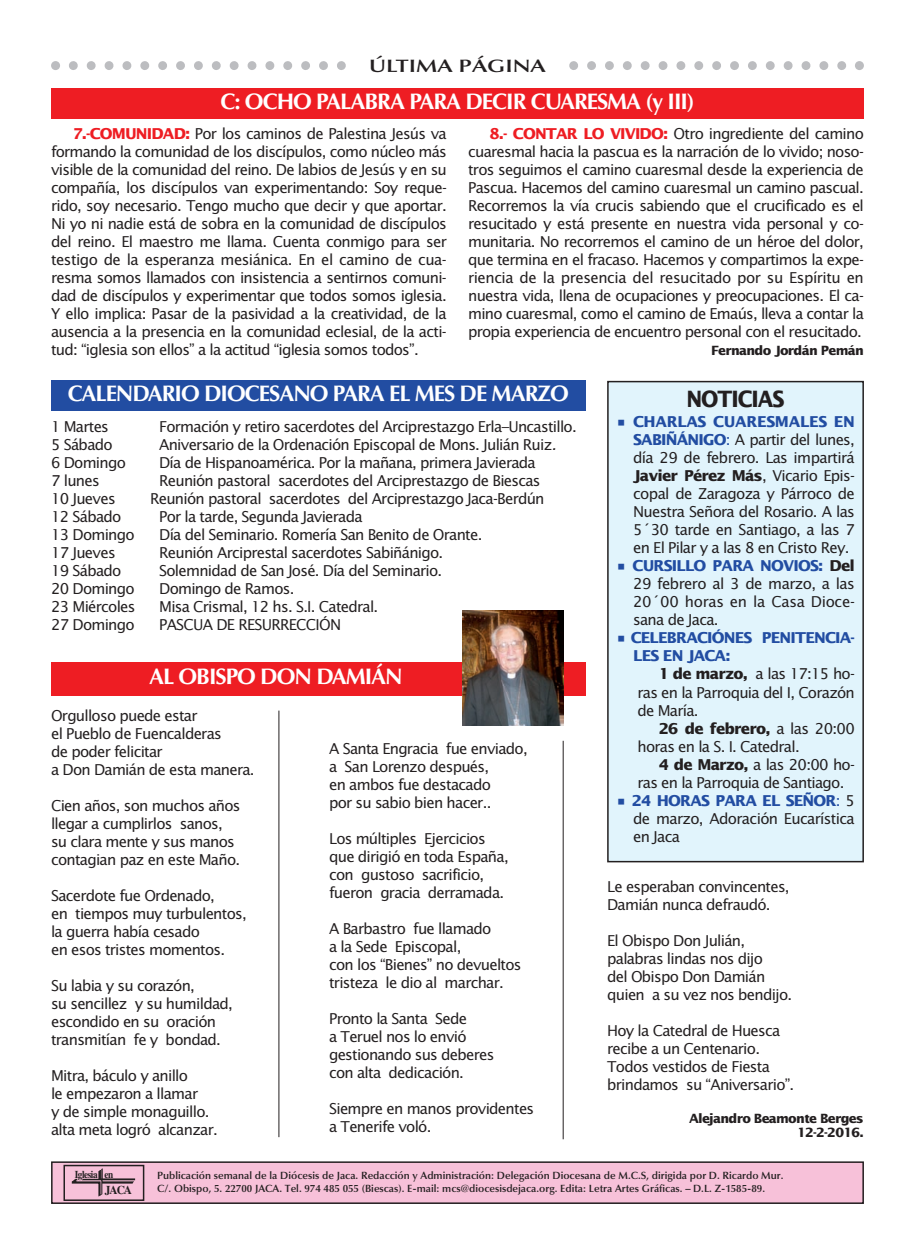
<style>
.page{position:relative;width:915px;height:1255px;background:#fff}
.page>*{position:absolute;margin:0;border:0;box-sizing:border-box;transform-origin:0 0}
.t1{font:700 22.5px "Optima";letter-spacing:-.045em;color:#fff}
.t2{font:700 22.5px "Lucida Sans Std";letter-spacing:-.05em;color:#231f20;scale:.9 1}
.t3{font:600 18px "Optima";color:#231f20;scale:1.3 1}
.t4{font:15px/18px "Lucida Sans Std";letter-spacing:-.05em;color:#231f20}
.t5{font:700 15px "Lucida Sans Std";letter-spacing:-.055em;color:#224da2}
.t6{font:700 15px "Lucida Sans Std";letter-spacing:-.05em;color:#231f20}
.t7{font:700 12.75px/14.2px "Lucida Sans Std";letter-spacing:-.055em;color:#231f20;text-align:right}
.t8{font:700 12px "Times";color:#231f20;scale:.95 1}
.t9{font:600 10.5px/13.5px "Optima";color:#231f20}
.t10{font:700 10.5px "Times";letter-spacing:-.05em;color:#231f20;scale:.88 1}
.s1{font-weight:700;color:#ee1d23}
.s2{font-style:italic}
.s3{font-weight:700;color:#224da2}
.s4{color:#224da2}
.s5{font-weight:700}
.s6{font-weight:400}
</style>
<div class="page">
<svg style="left:51px;top:61px;width:812px;height:9px"></svg>
<div style="left:350px;top:54px;width:215px;height:23px;background:#fff"></div>
<div style="left:52px;top:1162px;width:810px;height:41px;background:#f7c1d9"></div>
<div style="left:51px;top:1161px;width:812px;height:42px;border:2px solid #231f20"></div>
<img style="left:71px;top:1168px;width:65px;height:29px">
<div style="left:63px;top:1164px;width:81px;height:36px;border:2px solid #231f20"></div>
<div style="left:51px;top:89px;width:812px;height:30px;background:#ee1d23"></div>
<div style="left:51px;top:662px;width:534px;height:33px;background:#ee1d23"></div>
<div style="left:51px;top:380px;width:534px;height:30px;background:#224da2"></div>
<div style="left:607px;top:381px;width:255px;height:480px;background:#e1f4fc"></div>
<div style="left:607px;top:381px;width:256px;height:481px;border:2px solid #231f20"></div>
<img style="left:462px;top:611px;width:101px;height:114px">
<hr style="left:278px;top:710px;width:1px;height:427px;background:#231f20">
<hr style="left:562px;top:740px;width:1px;height:399px;background:#231f20">
<p class="t3" style="left:369px;top:58px;width:137px">ÚLTIMA PÁGINA</p>
<p class="t1" style="left:220px;top:92px;width:475px">C: OCHO PALABRA PARA DECIR CUARESMA (y III)</p>
<p class="t4" style="left:51px;top:126px;width:397px;text-align:justify;text-indent:21px"><span class="s1">7.-COMUNIDAD:</span> Por los caminos de Palestina Jesús va formando la comunidad de los discípulos, como núcleo más visible de la comunidad del reino. De labios de Jesús y en su compañía, los discípulos van experimentando: Soy reque&shy;rido, soy necesario. Tengo mucho que decir y que aportar.<br>Ni yo ni nadie está de sobra en la comunidad de discípulos del reino. El maestro me llama. Cuenta conmigo para ser testigo de la esperanza mesiánica. En el camino de cua&shy;resma somos llamados con insistencia a sentirnos comuni&shy;dad de discípulos y experimentar que todos somos iglesia.<br>Y ello implica: Pasar de la pasividad a la creatividad, de la ausencia a la presencia en la comunidad eclesial, de la acti&shy;tud: “iglesia son ellos” a la actitud “iglesia somos todos”.</p>
<p class="t4" style="left:468px;top:126px;width:397px;text-align:justify;text-indent:21px"><span class="s1">8.- CONTAR LO VIVIDO:</span> Otro ingrediente del camino cuaresmal hacia la pascua es la narración de lo vivido; noso&shy;tros seguimos el camino cuaresmal desde la experiencia de Pascua. Hacemos del camino cuaresmal un camino pascual.<br>Recorremos la vía crucis sabiendo que el crucificado es el resucitado y está presente en nuestra vida personal y co&shy;munitaria. No recorremos el camino de un héroe del dolor, que termina en el fracaso. Hacemos y compartimos la expe&shy;riencia de la presencia del resucitado por su Espíritu en nuestra vida, llena de ocupaciones y preocupaciones. El ca&shy;mino cuaresmal, como el camino de Emaús, lleva a contar la propia experiencia de encuentro personal con el resucitado.</p>
<p class="t7" style="left:711px;top:344px;width:154px">Fernando Jordán Pemán</p>
<p class="t1" style="left:68px;top:383px;width:502px">CALENDARIO DIOCESANO PARA EL MES DE MARZO</p>
<p class="t4" style="left:51px;top:418px;width:59px">1 Martes</p>
<p class="t4" style="left:159px;top:418px;width:419px">Formación y retiro sacerdotes del Arciprestazgo Erla–Uncastillo.</p>
<p class="t4" style="left:51px;top:436px;width:63px">5 Sábado</p>
<p class="t4" style="left:159px;top:436px;width:398px">Aniversario de la Ordenación Episcopal de Mons. Julián Ruiz<span class="s2">.</span></p>
<p class="t4" style="left:51px;top:454px;width:76px">6 Domingo</p>
<p class="t4" style="left:159px;top:454px;width:378px">Día de Hispanoamérica. Por la mañana, primera Javierada</p>
<p class="t4" style="left:51px;top:472px;width:50px">7 lunes</p>
<p class="t4" style="left:159px;top:472px;width:383px">Reunión pastoral sacerdotes del Arciprestazgo de Biescas</p>
<p class="t4" style="left:51px;top:490px;width:66px">10 Jueves</p>
<p class="t4" style="left:150px;top:490px;width:396px">Reunión pastoral sacerdotes del Arciprestazgo Jaca-Berdún</p>
<p class="t4" style="left:51px;top:508px;width:72px">12 Sábado</p>
<p class="t4" style="left:159px;top:508px;width:205px">Por la tarde, Segunda Javierada</p>
<p class="t4" style="left:51px;top:526px;width:85px">13 Domingo</p>
<p class="t4" style="left:159px;top:526px;width:325px">Día del Seminario. Romería San Benito de Orante.</p>
<p class="t4" style="left:51px;top:544px;width:66px">17 Jueves</p>
<p class="t4" style="left:159px;top:544px;width:285px">Reunión Arciprestal sacerdotes Sabiñánigo.</p>
<p class="t4" style="left:51px;top:562px;width:72px">19 Sábado</p>
<p class="t4" style="left:159px;top:562px;width:284px">Solemnidad de San José. Día del Seminario.</p>
<p class="t4" style="left:51px;top:580px;width:85px">20 Domingo</p>
<p class="t4" style="left:159px;top:580px;width:137px">Domingo de Ramos.</p>
<p class="t4" style="left:51px;top:598px;width:86px">23 Miércoles</p>
<p class="t4" style="left:159px;top:598px;width:221px">Misa Crismal, 12 hs. S.I. Catedral.</p>
<p class="t4" style="left:51px;top:616px;width:85px">27 Domingo</p>
<p class="t4" style="left:159px;top:616px;width:183px">PASCUA DE RESURRECCIÓN</p>
<p class="t1" style="left:149px;top:667px;width:255px">AL OBISPO DON DAMIÁN</p>
<p class="t4" style="left:51px;top:707px;width:205px">Orgulloso puede estar<br>el Pueblo de Fuencalderas<br>de poder felicitar<br>a Don Damián de esta manera.</p>
<p class="t4" style="left:51px;top:797px;width:191px">Cien años, son muchos años llegar a cumplirlos sanos, su clara mente y sus manos contagian paz en este Maño.</p>
<p class="t4" style="left:51px;top:887px;width:197px">Sacerdote fue Ordenado,<br>en tiempos muy turbulentos, la guerra había cesado<br>en esos tristes momentos.</p>
<p class="t4" style="left:51px;top:977px;width:183px">Su labia y su corazón,<br>su sencillez y su humildad, escondido en su oración transmitían fe y bondad.</p>
<p class="t4" style="left:51px;top:1067px;width:168px">Mitra, báculo y anillo<br>le empezaron a llamar<br>y de simple monaguillo. alta meta logró alcanzar.</p>
<p class="t4" style="left:329px;top:740px;width:200px">A Santa Engracia fue enviado, a San Lorenzo después,<br>en ambos fue destacado<br>por su sabio bien hacer..</p>
<p class="t4" style="left:329px;top:830px;width:181px">Los múltiples Ejercicios que dirigió en toda España, con gustoso sacrificio, fueron gracia derramada.</p>
<p class="t4" style="left:329px;top:920px;width:194px">A Barbastro fue llamado<br>a la Sede Episcopal,<br>con los “Bienes” no devueltos tristeza le dio al marchar.</p>
<p class="t4" style="left:329px;top:1010px;width:167px">Pronto la Santa Sede<br>a Teruel nos lo envió gestionando sus deberes con alta dedicación.</p>
<p class="t4" style="left:329px;top:1100px;width:206px">Siempre en manos providentes a Tenerife voló.</p>
<p class="t2" style="left:686px;top:390px;width:111px">NOTICIAS</p>
<p class="t4" style="left:633px;top:414px;width:223px;text-align:justify;text-indent:-17px"><span class="s3">• CHARLAS CUARESMALES EN SABIÑÁNIGO</span><span class="s4">:</span> A partir del lunes, día 29 de febrero. Las impartirá <span class="s5">Javier Pérez Más</span>, Vicario Epis&shy;copal de Zaragoza y Párroco de Nuestra Señora del Rosario. A las 5´30 tarde en Santiago, a las 7 en El Pilar y a las 8 en Cristo Rey.</p>
<p class="t4" style="left:633px;top:558px;width:223px;text-align:justify;text-indent:-17px"><span class="s3">• CURSILLO PARA NOVIOS:</span> <span class="s5">Del </span>29 febrero al 3 de marzo, a las 20´00 horas en la Casa Dioce&shy;sana de Jaca.</p>
<p class="t5" style="left:616px;top:632px;width:240px">• CELEBRACIÓNES PENITENCIA-</p>
<p class="t5" style="left:633px;top:650px;width:99px">LES EN JACA:</p>
<p class="t4" style="left:658px;top:666px;width:198px"><span class="s5">1 de marzo,</span> a las 17:15 ho-</p>
<p class="t4" style="left:637px;top:684px;width:219px">ras en la Parroquia del I, Corazón</p>
<p class="t4" style="left:637px;top:702px;width:63px">de María.</p>
<p class="t6" style="left:658px;top:722px;width:198px">26 de febrero, <span class="s6">a las 20:00</span></p>
<p class="t4" style="left:637px;top:738px;width:164px">horas en la S. I. Catedral.</p>
<p class="t4" style="left:658px;top:756px;width:198px"><span class="s5">4 de Marzo,</span> a las 20:00 ho-</p>
<p class="t4" style="left:637px;top:774px;width:208px">ras en la Parroquia de Santiago.</p>
<p class="t4" style="left:633px;top:792px;width:223px;text-align:justify;text-indent:-17px"><span class="s3">• 24 HORAS PARA EL SEÑOR</span><span class="s4">:</span> 5 de marzo, Adoración Eucarística en Jaca</p>
<p class="t4" style="left:607px;top:878px;width:184px">Le esperaban convincentes,<br>Damián nunca defraudó.</p>
<p class="t4" style="left:607px;top:932px;width:186px">El Obispo Don Julián, palabras lindas nos dijo<br>del Obispo Don Damián quien a su vez nos bendijo.</p>
<p class="t4" style="left:607px;top:1022px;width:189px">Hoy la Catedral de Huesca recibe a un Centenario.<br>Todos vestidos de Fiesta brindamos su “Aniversario”.</p>
<p class="t7" style="left:688px;top:1111px;width:176px">Alejandro Beamonte Berges<br>12-2-2016.</p>
<p class="t10" style="left:75px;top:1170px;width:45px">Iglesia en</p>
<p class="t8" style="left:105px;top:1185px;width:30px">JACA</p>
<p class="t9" style="left:157px;top:1169px;width:627px">Publicación semanal de la Diócesis de Jaca. Redacción y Administración: Delegación Diocesana de M.C.S, dirigida por D. Ricardo Mur.<br>C/. Obispo, 5. 22700 JACA. Tel. 974 485 055 (Biescas). E-mail: mcs@diocesisdejaca.org. Edita: Letra Artes Gráficas. – D.L. Z-1585-89.</p>
</div>
